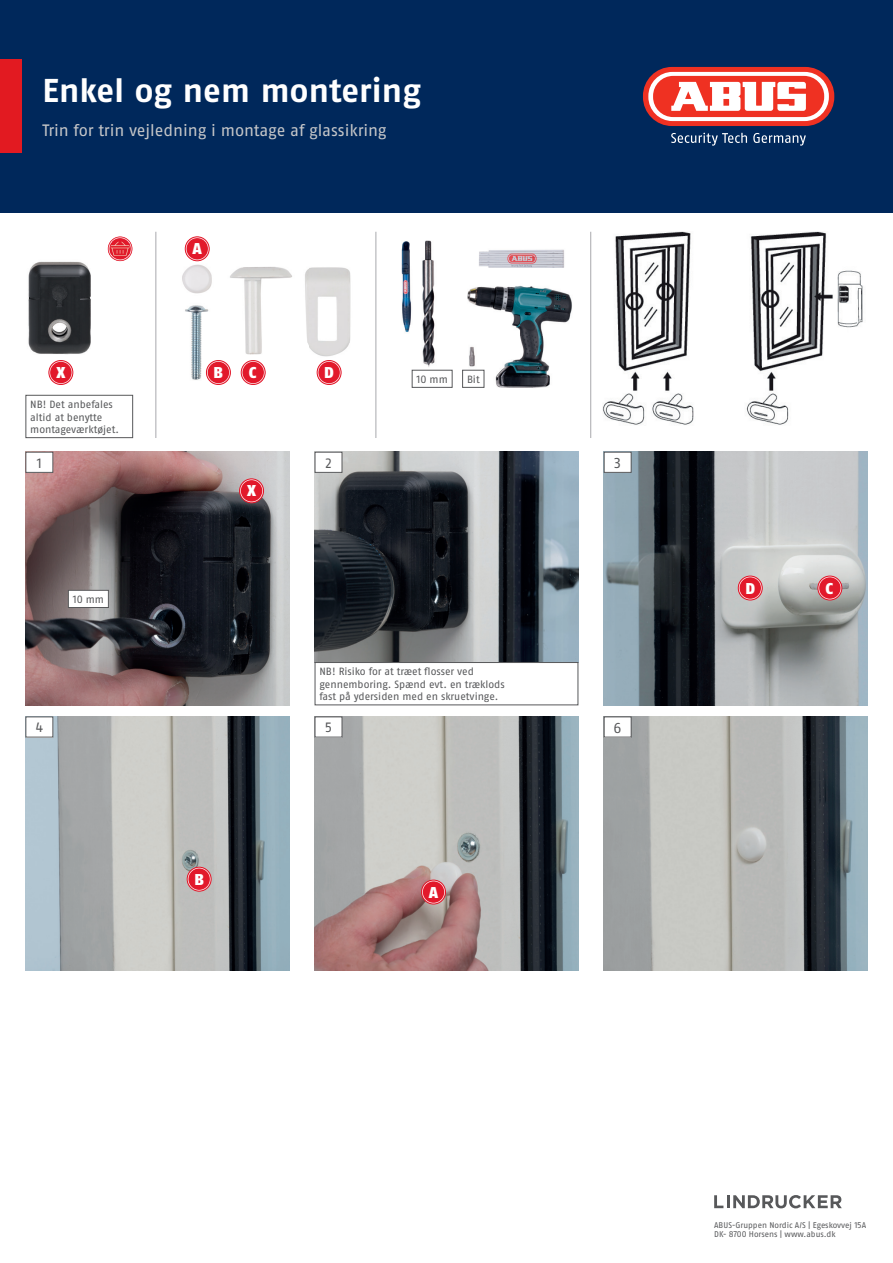
<style>
.page{position:relative;width:893px;height:1263px;background:#fff}
.page>*{position:absolute;margin:0;border:0;box-sizing:border-box;transform-origin:0 0}
.t1{font:700 33px "ABUS Fago Pro";letter-spacing:.005em;color:#fff}
.t2{font:16.5px "ABUS Fago Pro";letter-spacing:-.005em;color:#c5c6c8}
.t3{font:900 15.6px "ABUS Fago Pro";color:#fff}
.t4{font:14.25px "ABUS Fago Pro";color:#57585a}
.t5{font:13.5px "ABUS Fago Pro";color:#57585a}
.t6{font:10.5px/12.6px "ABUS Fago Pro";letter-spacing:-.005em;color:#57585a}
.t7{font:8.25px/9px "ABUS Fago Pro";color:#57585a}
</style>
<div class="page">
<div style="left:0;top:0;width:893px;height:213px;background:#00285b"></div>
<svg style="left:643px;top:67px;width:191px;height:59px;background:#ed3325"></svg>
<svg style="left:648px;top:72px;width:181px;height:49px;background:#fef6f6"></svg>
<div style="left:653px;top:76px;width:171px;height:41px;background:#ef3122;border-radius:20px"></div>
<svg style="left:671px;top:82px;width:135px;height:29px"></svg>
<svg style="left:671px;top:133px;width:76px;height:13px"></svg>
<svg style="left:753px;top:133px;width:53px;height:13px"></svg>
<div style="left:0;top:60px;width:21px;height:93px;background:#e21a21"></div>
<img style="left:602px;top:232px;width:261px;height:193px">
<img style="left:182px;top:260px;width:169px;height:125px">
<div style="left:241px;top:360px;width:24px;height:25px;border:1px solid #e2192b;border-radius:50%"></div>
<svg style="left:242px;top:361px;width:23px;height:23px"></svg>
<div style="left:185px;top:236px;width:25px;height:25px;border:1px solid #e2192b;border-radius:50%"></div>
<svg style="left:186px;top:237px;width:23px;height:23px"></svg>
<div style="left:206px;top:360px;width:25px;height:25px;border:1px solid #e2192b;border-radius:50%"></div>
<svg style="left:207px;top:361px;width:23px;height:23px"></svg>
<div style="left:317px;top:360px;width:24px;height:25px;border:1px solid #e2192b;border-radius:50%"></div>
<svg style="left:318px;top:361px;width:22px;height:23px"></svg>
<hr style="left:155px;top:232px;width:1px;height:206px;background:#a8a9ad">
<hr style="left:375px;top:232px;width:1px;height:206px;background:#a8a9ad">
<img style="left:401px;top:241px;width:34px;height:126px">
<img style="left:479px;top:249px;width:85px;height:19px">
<img style="left:467px;top:286px;width:105px;height:102px">
<img style="left:468px;top:342px;width:11px;height:28px">
<div style="left:412px;top:370px;width:40px;height:18px;border:1px solid #57585a"></div>
<div style="left:463px;top:370px;width:21px;height:17px;background:#fff"></div>
<div style="left:462px;top:370px;width:22px;height:18px;border:1px solid #57585a"></div>
<img style="left:28px;top:261px;width:63px;height:107px">
<svg style="left:108px;top:236px;width:24px;height:25px"></svg>
<div style="left:49px;top:360px;width:24px;height:25px;border:1px solid #e2192b;border-radius:50%"></div>
<svg style="left:49px;top:361px;width:23px;height:23px"></svg>
<div style="left:26px;top:395px;width:107px;height:43px;border:1px solid #57585a"></div>
<hr style="left:590px;top:232px;width:1px;height:206px;background:#a8a9ad">
<img style="left:315px;top:452px;width:263px;height:210px">
<div style="left:315px;top:662px;width:263px;height:43px;border:1px solid #57585a"></div>
<div style="left:315px;top:452px;width:27px;height:20px;background:#fff"></div>
<div style="left:315px;top:452px;width:27px;height:21px;border:1px solid #57585a"></div>
<img style="left:604px;top:716px;width:263px;height:254px">
<div style="left:604px;top:717px;width:27px;height:20px;background:#fff"></div>
<div style="left:604px;top:716px;width:27px;height:21px;border:1px solid #57585a"></div>
<img style="left:604px;top:452px;width:263px;height:253px">
<div style="left:604px;top:452px;width:27px;height:20px;background:#fff"></div>
<div style="left:604px;top:452px;width:27px;height:21px;border:1px solid #57585a"></div>
<div style="left:818px;top:576px;width:24px;height:24px;border:1px solid #e2192b;border-radius:50%"></div>
<svg style="left:818px;top:577px;width:23px;height:22px"></svg>
<div style="left:738px;top:576px;width:24px;height:24px;border:1px solid #e2192b;border-radius:50%"></div>
<svg style="left:739px;top:577px;width:23px;height:22px"></svg>
<img style="left:26px;top:452px;width:263px;height:254px">
<div style="left:26px;top:452px;width:27px;height:20px;background:#fff"></div>
<div style="left:26px;top:452px;width:27px;height:21px;border:1px solid #57585a"></div>
<div style="left:68px;top:590px;width:40px;height:17px;background:#fff"></div>
<div style="left:68px;top:590px;width:41px;height:18px;border:1px solid #57585a"></div>
<div style="left:239px;top:478px;width:25px;height:25px;border:1px solid #e2192b;border-radius:50%"></div>
<svg style="left:240px;top:479px;width:23px;height:23px"></svg>
<img style="left:26px;top:716px;width:263px;height:254px">
<div style="left:26px;top:717px;width:27px;height:20px;background:#fff"></div>
<div style="left:26px;top:716px;width:27px;height:21px;border:1px solid #57585a"></div>
<div style="left:187px;top:867px;width:24px;height:24px;border:1px solid #e2192b;border-radius:50%"></div>
<svg style="left:188px;top:868px;width:23px;height:22px"></svg>
<img style="left:315px;top:716px;width:263px;height:254px">
<div style="left:315px;top:717px;width:27px;height:20px;background:#fff"></div>
<div style="left:315px;top:716px;width:27px;height:21px;border:1px solid #57585a"></div>
<div style="left:421px;top:880px;width:25px;height:24px;border:1px solid #e2192b;border-radius:50%"></div>
<svg style="left:422px;top:881px;width:23px;height:22px"></svg>
<svg style="left:714px;top:1195px;width:128px;height:13px"></svg>
<h1 class="t1" style="left:42px;top:70px;width:380px">Enkel og nem montering</h1>
<h2 class="t2" style="left:42px;top:120px;width:346px">Trin for trin vejledning i montage af glassikring</h2>
<h3 class="t3" style="left:193px;top:239px;width:11px">A</h3>
<h3 class="t3" style="left:56px;top:363px;width:10px">X</h3>
<p class="t6" style="left:30px;top:398px;width:90px">NB! Det anbefales altid at benytte montageværktøjet.</p>
<h3 class="t3" style="left:249px;top:363px;width:9px">C</h3>
<h3 class="t3" style="left:214px;top:363px;width:11px">B</h3>
<h3 class="t3" style="left:324px;top:363px;width:11px">D</h3>
<p class="t6" style="left:417px;top:373px;width:33px">10 mm</p>
<p class="t6" style="left:467px;top:373px;width:14px">Bit</p>
<p class="t5" style="left:37px;top:455px;width:6px">1</p>
<p class="t5" style="left:325px;top:455px;width:8px">2</p>
<h3 class="t3" style="left:247px;top:481px;width:10px">X</h3>
<p class="t6" style="left:73px;top:593px;width:33px">10 mm</p>
<p class="t6" style="left:319px;top:665px;width:187px">NB! Risiko for at træet flosser ved gennemboring. Spænd evt. en træklods fast på ydersiden med en skruetvinge.</p>
<p class="t5" style="left:36px;top:719px;width:9px">4</p>
<p class="t5" style="left:325px;top:719px;width:9px">5</p>
<h3 class="t3" style="left:194px;top:870px;width:11px">B</h3>
<h3 class="t3" style="left:429px;top:883px;width:11px">A</h3>
<h3 class="t4" style="left:614px;top:454px;width:8px">3</h3>
<h3 class="t4" style="left:614px;top:719px;width:10px">6</h3>
<h3 class="t3" style="left:745px;top:579px;width:11px">D</h3>
<h3 class="t3" style="left:825px;top:579px;width:9px">C</h3>
<p class="t7" style="left:714px;top:1221px;width:153px">ABUS-Gruppen Nordic A/S | Egeskovvej 15A<br>DK- 8700 Horsens | www.abus.dk</p>
</div>
